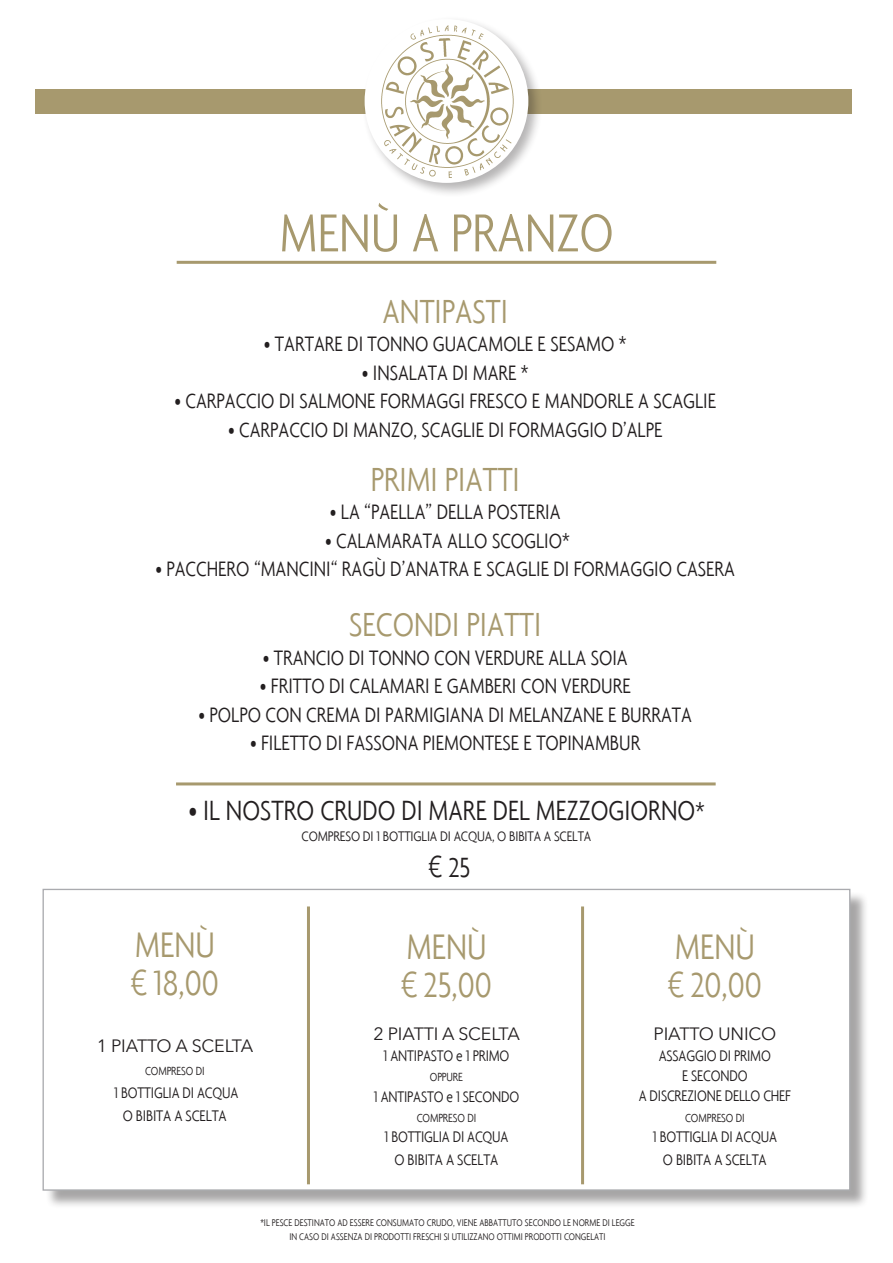
<style>
.page{position:relative;width:893px;height:1263px;background:#fff}
.page>*{position:absolute;margin:0;border:0;box-sizing:border-box;transform-origin:0 0}
.t1{font:300 condensed 57.75px "Agenda";color:#a7996e}
.t2{font:300 condensed 38.25px/38.2px "Agenda";color:#a7996e}
.t3{font:300 condensed 36px "Agenda";color:#a7996e}
.t4{font:300 condensed 30px "Agenda";color:#231f20}
.t5{font:300 condensed 22.5px "Agenda";color:#231f20}
.t6{font:17.85px "Avenir Next";letter-spacing:-.01em;color:#231f20}
.t7{font:300 condensed 16.65px/23px "Agenda";letter-spacing:-.01em;color:#231f20;text-align:center}
.t8{font:300 condensed 15px "Agenda";letter-spacing:-.01em;color:#231f20}
.t9{font:300 condensed 12.75px "Agenda";letter-spacing:-.01em;color:#231f20}
.t10{font:300 condensed 10.5px/13.5px "Agenda";color:#231f20;text-align:center}
.s1{font-size:27px}
.s2{font-family:"Avenir Next";font-weight:400;font-stretch:normal}
.s3{font-family:"Avenir Next";font-weight:400;font-stretch:normal;font-size:35.7px}
</style>
<div class="page">
<div style="left:45px;top:891px;width:824px;height:318px;background:#231f20;opacity:.4"></div>
<div style="left:43px;top:889px;width:807px;height:302px;background:#fff;border:1px solid #aaabaf"></div>
<div style="left:35px;top:89px;width:817px;height:25px;background:#a7996e"></div>
<div style="left:362px;top:16px;width:182px;height:182px;background:#231f20;opacity:.33"></div>
<div style="left:365px;top:19px;width:163px;height:164px;background:#fff;border-radius:50%"></div>
<img style="left:375px;top:21px;width:145px;height:161px">
<hr style="left:307px;top:906px;width:3px;height:278px;background:#a7996e">
<hr style="left:581px;top:906px;width:3px;height:278px;background:#a7996e">
<hr style="left:176px;top:782px;width:540px;height:3px;background:#a7996e">
<hr style="left:177px;top:261px;width:539px;height:3px;background:#a7996e">
<h1 class="t1" style="left:279px;top:200px;width:336px">MENÙ A PRANZO</h1>
<h3 class="t3" style="left:383px;top:291px;width:127px">ANTIPASTI</h3>
<p class="t5" style="left:264px;top:331px;width:364px">• TARTARE DI TONNO GUACAMOLE E SESAMO *</p>
<p class="t5" style="left:362px;top:360px;width:168px">• INSALATA DI MARE *</p>
<p class="t5" style="left:174px;top:388px;width:543px">• CARPACCIO DI SALMONE FORMAGGI FRESCO E MANDORLE A SCAGLIE</p>
<p class="t5" style="left:228px;top:417px;width:436px">• CARPACCIO DI MANZO, SCAGLIE DI FORMAGGIO D’ALPE</p>
<h3 class="t3" style="left:371px;top:459px;width:151px">PRIMI PIATTI</h3>
<p class="t5" style="left:330px;top:499px;width:232px">• LA “PAELLA” DELLA POSTERIA</p>
<p class="t5" style="left:325px;top:528px;width:246px">• CALAMARATA ALLO SCOGLIO*</p>
<p class="t5" style="left:155px;top:556px;width:581px">• PACCHERO “MANCINI“ RAGÙ D’ANATRA E SCAGLIE DI FORMAGGIO CASERA</p>
<h3 class="t3" style="left:349px;top:604px;width:194px">SECONDI PIATTI</h3>
<p class="t5" style="left:263px;top:645px;width:367px">• TRANCIO DI TONNO CON VERDURE ALLA SOIA</p>
<p class="t5" style="left:260px;top:673px;width:372px">• FRITTO DI CALAMARI E GAMBERI CON VERDURE</p>
<p class="t5" style="left:198px;top:702px;width:495px">• POLPO CON CREMA DI PARMIGIANA DI MELANZANE E BURRATA</p>
<p class="t5" style="left:250px;top:730px;width:392px">• FILETTO DI FASSONA PIEMONTESE E TOPINAMBUR</p>
<h3 class="t4" style="left:188px;top:793px;width:518px">• IL NOSTRO CRUDO DI MARE DEL MEZZOGIORNO<span class="s1">*</span></h3>
<p class="t8" style="left:302px;top:827px;width:291px">COMPRESO DI 1 BOTTIGLIA DI ACQUA, O BIBITA A SCELTA</p>
<h3 class="t4" style="left:428px;top:850px;width:44px"><span class="s2">€</span> 25</h3>
<h2 class="t2" style="left:131px;top:925px;width:89px">MENÙ <span class="s3">€</span> 18,00</h2>
<p class="t6" style="left:97px;top:1031px;width:158px">1 PIATTO A SCELTA</p>
<p class="t9" style="left:145px;top:1064px;width:61px">COMPRESO DI</p>
<p class="t7" style="left:114px;top:1081px;width:126px">1 BOTTIGLIA DI ACQUA<br>O BIBITA A SCELTA</p>
<h2 class="t2" style="left:401px;top:927px;width:92px">MENÙ <span class="s3">€</span> 25,00</h2>
<p class="t6" style="left:373px;top:1019px;width:148px">2 PIATTI A SCELTA</p>
<p class="t7" style="left:383px;top:1044px;width:127px">1 ANTIPASTO e 1 PRIMO</p>
<p class="t9" style="left:430px;top:1070px;width:35px">OPPURE</p>
<p class="t7" style="left:374px;top:1084px;width:147px">1 ANTIPASTO e 1 SECONDO</p>
<p class="t9" style="left:417px;top:1111px;width:61px">COMPRESO DI</p>
<p class="t7" style="left:384px;top:1125px;width:126px">1 BOTTIGLIA DI ACQUA<br>O BIBITA A SCELTA</p>
<h2 class="t2" style="left:668px;top:927px;width:95px">MENÙ <span class="s3">€</span> 20,00</h2>
<p class="t6" style="left:653px;top:1019px;width:124px">PIATTO UNICO</p>
<p class="t7" style="left:639px;top:1045px;width:154px;line-height:20.4px">ASSAGGIO DI PRIMO<br>E SECONDO<br>A DISCREZIONE DELLO CHEF</p>
<p class="t9" style="left:685px;top:1110px;width:61px">COMPRESO DI</p>
<p class="t7" style="left:653px;top:1125px;width:126px">1 BOTTIGLIA DI ACQUA<br>O BIBITA A SCELTA</p>
<p class="t10" style="left:260px;top:1216px;width:376px">*IL PESCE DESTINATO AD ESSERE CONSUMATO CRUDO, VIENE ABBATTUTO SECONDO LE NORME DI LEGGE<br>IN CASO DI ASSENZA DI PRODOTTI FRESCHI SI UTILIZZANO OTTIMI PRODOTTI CONGELATI</p>
</div>
